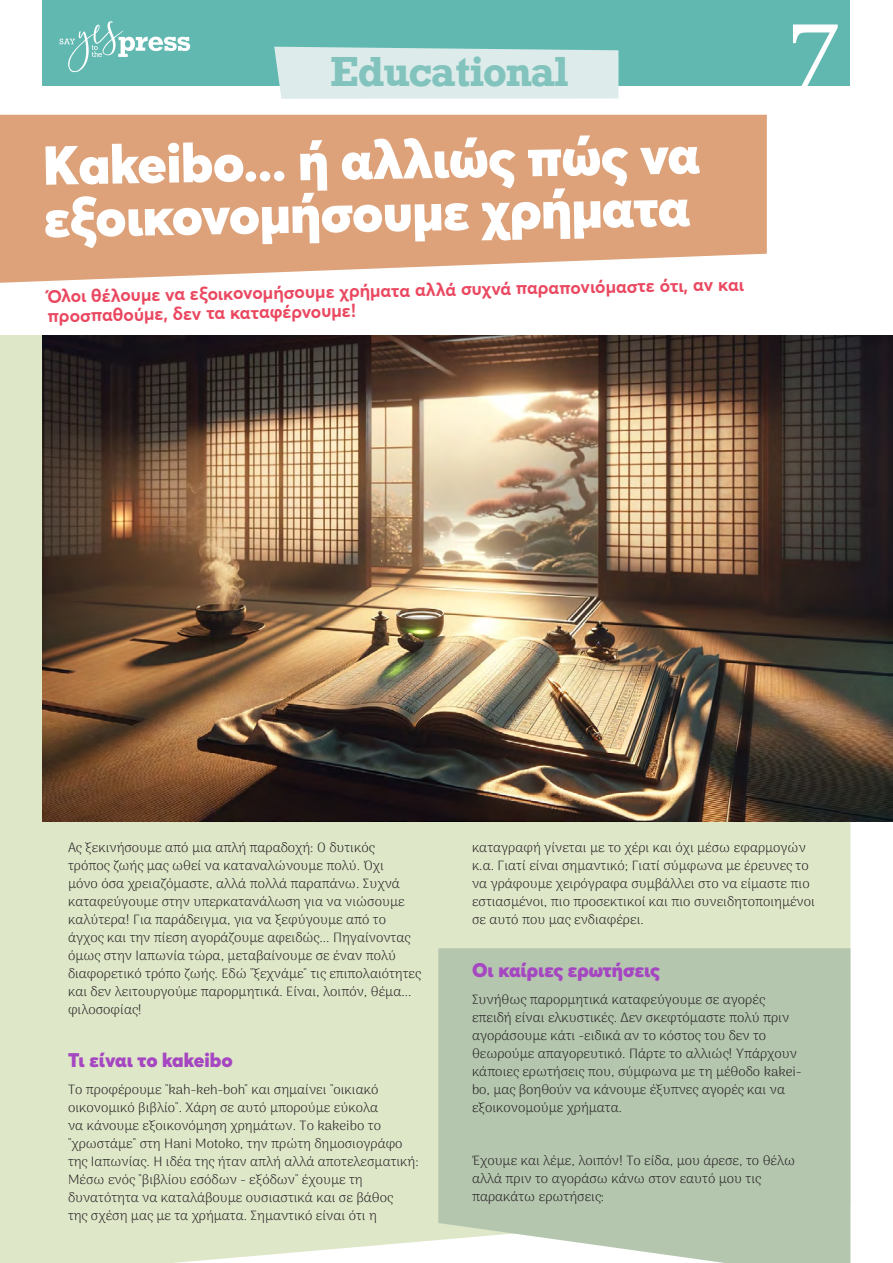
<style>
.page{position:relative;width:893px;height:1263px;background:#fff}
.page>*{position:absolute;margin:0;border:0;box-sizing:border-box;transform-origin:0 0}
.t1{font:97.5px "Georgia";color:#fff}
.t2{font:900 54px/52.5px "Averta";color:#fff}
.t3{font:700 39.6px "Rockwell";letter-spacing:-.025em;color:#82c3bd}
.t4{font:900 19.5px "Averta";color:#a547c1}
.t5{font:700 18px/19.5px "Averta";color:#ea4860}
.t6{font:100 13.5px/18px "Arima";color:#231f20}
</style>
<div class="page">
<div style="left:0;top:335px;width:850px;height:928px;background:#dfe7c9"></div>
<div style="left:438px;top:948px;width:412px;height:315px;background:#b5c6af"></div>
<div style="left:43px;top:0;width:807px;height:85px;background:#61b8b0"></div>
<svg style="left:60px;top:21px;width:130px;height:51px"></svg>
<svg style="left:0;top:115px;width:767px;height:168px;background:#dfaa85"></svg>
<div style="left:274px;top:47px;width:344px;height:52px;background:#ddecea"></div>
<img style="left:43px;top:335px;width:850px;height:486px">
<h3 class="t3" style="left:330px;top:46px;width:240px">Educational</h3>
<h2 class="t2" style="left:43px;top:139px;width:658px;rotate:-1deg">Κakeibo... ή αλλιώς πώς να εξοικονομήσουμε χρήματα</h2>
<h3 class="t5" style="left:47px;top:286px;width:698px;rotate:-1deg">Όλοι θέλουμε να εξοικονομήσουμε χρήματα αλλά συχνά παραπονιόμαστε ότι, αν και προσπαθούμε, δεν τα καταφέρνουμε!</h3>
<h1 class="t1" style="left:789px;top:-29px;width:50px">7</h1>
<p class="t6" style="left:68px;top:838px;width:354px">Ας ξεκινήσουμε από μια απλή παραδοχή: Ο δυτικός<br>τρόπος ζωής μας ωθεί να καταναλώνουμε πολύ. Όχι<br>μόνο όσα χρειαζόμαστε, αλλά πολλά παραπάνω. Συχνά καταφεύγουμε στην υπερκατανάλωση για να νιώσουμε καλύτερα! Για παράδειγμα, για να ξεφύγουμε από το άγχος και την πίεση αγοράζουμε αφειδώς... Πηγαίνοντας όμως στην Ιαπωνία τώρα, μεταβαίνουμε σε έναν πολύ διαφορετικό τρόπο ζωής. Εδώ "ξεχνάμε" τις επιπολαιότητες και δεν λειτουργούμε παρορμητικά. Είναι, λοιπόν, θέμα... φιλοσοφίας!</p>
<h3 class="t4" style="left:68px;top:1048px;width:166px">Τι είναι το kakeibo</h3>
<p class="t6" style="left:68px;top:1080px;width:352px">Το προφέρουμε "kah-keh-boh" και σημαίνει "οικιακό οικονομικό βιβλίο". Χάρη σε αυτό μπορούμε εύκολα<br>να κάνουμε εξοικονόμηση χρημάτων. Το kakeibo το "χρωστάμε" στη Hani Motoko, την πρώτη δημοσιογράφο της Ιαπωνίας. Η ιδέα της ήταν απλή αλλά αποτελεσματική:<br>Μέσω ενός "βιβλίου εσόδων - εξόδων" έχουμε τη δυνατότητα να καταλάβουμε ουσιαστικά και σε βάθος<br>της σχέση μας με τα χρήματα. Σημαντικό είναι ότι η</p>
<p class="t6" style="left:472px;top:838px;width:344px">καταγραφή γίνεται με το χέρι και όχι μέσω εφαρμογών κ.α. Γιατί είναι σημαντικό; Γιατί σύμφωνα με έρευνες το να γράφουμε χειρόγραφα συμβάλλει στο να είμαστε πιο εστιασμένοι, πιο προσεκτικοί και πιο συνειδητοποιημένοι σε αυτό που μας ενδιαφέρει.</p>
<h3 class="t4" style="left:472px;top:958px;width:190px">Οι καίριες ερωτήσεις</h3>
<p class="t6" style="left:472px;top:990px;width:331px">Συνήθως παρορμητικά καταφεύγουμε σε αγορές επειδή είναι ελκυστικές. Δεν σκεφτόμαστε πολύ πριν αγοράσουμε κάτι -ειδικά αν το κόστος του δεν το θεωρούμε απαγορευτικό. Πάρτε το αλλιώς! Υπάρχουν κάποιες ερωτήσεις που, σύμφωνα με τη μέθοδο kakei&shy;bo, μας βοηθούν να κάνουμε έξυπνες αγορές και να εξοικονομούμε χρήματα.</p>
<p class="t6" style="left:472px;top:1151px;width:325px">Έχουμε και λέμε, λοιπόν! Το είδα, μου άρεσε, το θέλω αλλά πριν το αγοράσω κάνω στον εαυτό μου τις παρακάτω ερωτήσεις:</p>
</div>
